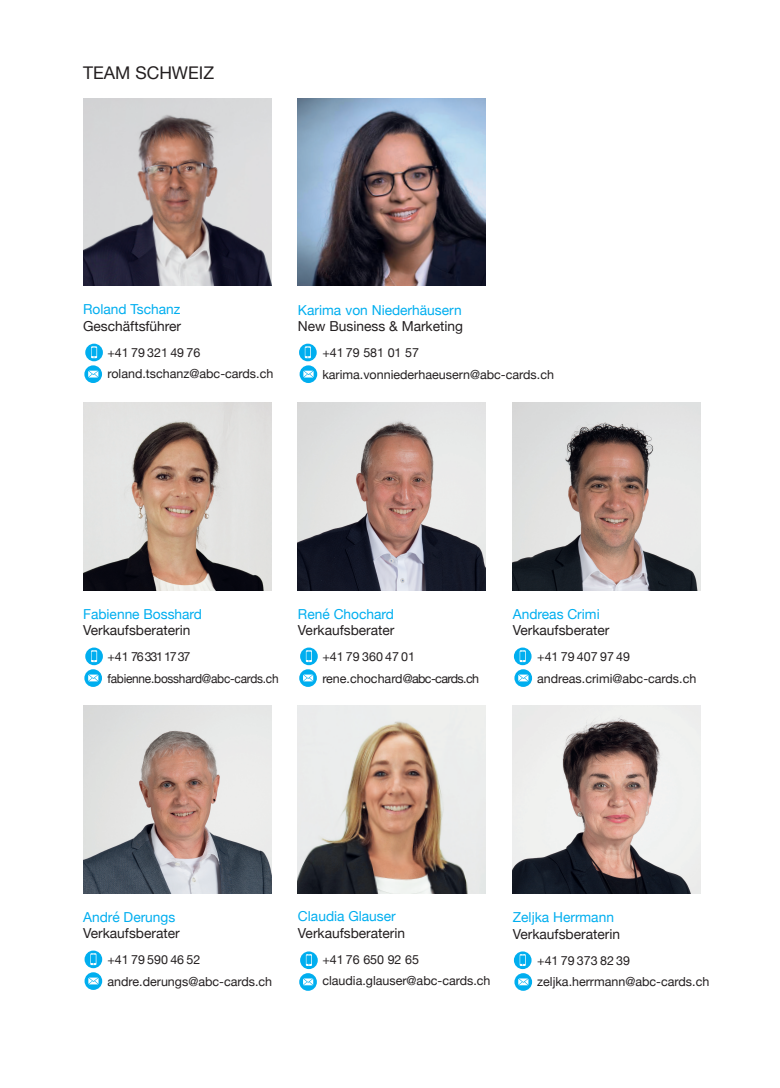
<style>
.page{position:relative;width:780px;height:1088px;background:#fff}
.page>*{position:absolute;margin:0;border:0;box-sizing:border-box;transform-origin:0 0}
.t1{font:17.5px "Helvetica Neue";color:#231f20}
.t2{font:13.75px "Helvetica Neue";color:#231f20}
.t3{font:13.75px "Helvetica Neue";color:#00aeef}
.t4{font:12.5px/21.2px "Helvetica Neue";color:#231f20}
.t5{font:12.5px/21.2px "Helvetica Neue";letter-spacing:-.02em;color:#231f20}
</style>
<div class="page">
<svg style="left:85px;top:344px;width:18px;height:17px"></svg>
<svg style="left:91px;top:346px;width:6px;height:12px"></svg>
<svg style="left:300px;top:647px;width:18px;height:18px"></svg>
<svg style="left:306px;top:650px;width:6px;height:12px"></svg>
<svg style="left:85px;top:647px;width:18px;height:18px"></svg>
<svg style="left:91px;top:650px;width:6px;height:12px"></svg>
<svg style="left:299px;top:344px;width:18px;height:17px"></svg>
<svg style="left:305px;top:346px;width:6px;height:12px"></svg>
<svg style="left:514px;top:647px;width:17px;height:18px"></svg>
<svg style="left:519px;top:650px;width:6px;height:12px"></svg>
<svg style="left:85px;top:950px;width:17px;height:18px"></svg>
<svg style="left:90px;top:953px;width:6px;height:12px"></svg>
<svg style="left:84px;top:365px;width:18px;height:18px"></svg>
<svg style="left:299px;top:669px;width:18px;height:18px"></svg>
<svg style="left:84px;top:669px;width:18px;height:18px"></svg>
<svg style="left:88px;top:371px;width:10px;height:6px"></svg>
<svg style="left:303px;top:674px;width:10px;height:7px"></svg>
<svg style="left:88px;top:674px;width:10px;height:7px"></svg>
<svg style="left:299px;top:365px;width:18px;height:18px"></svg>
<svg style="left:514px;top:669px;width:18px;height:18px"></svg>
<div style="left:85px;top:972px;width:17px;height:18px;background:#00aeef;border-radius:50%"></div>
<svg style="left:303px;top:371px;width:10px;height:6px"></svg>
<svg style="left:518px;top:674px;width:10px;height:7px"></svg>
<svg style="left:88px;top:977px;width:11px;height:7px"></svg>
<svg style="left:300px;top:951px;width:18px;height:18px"></svg>
<svg style="left:306px;top:954px;width:6px;height:12px"></svg>
<div style="left:514px;top:951px;width:17px;height:18px;background:#00aeef;border-radius:50%"></div>
<svg style="left:519px;top:954px;width:6px;height:12px"></svg>
<svg style="left:299px;top:973px;width:18px;height:18px"></svg>
<svg style="left:303px;top:978px;width:10px;height:7px"></svg>
<svg style="left:514px;top:973px;width:18px;height:18px"></svg>
<svg style="left:518px;top:978px;width:10px;height:7px"></svg>
<img style="left:83px;top:98px;width:188px;height:188px">
<img style="left:298px;top:98px;width:188px;height:188px">
<img style="left:513px;top:403px;width:187px;height:188px">
<img style="left:83px;top:706px;width:188px;height:188px">
<img style="left:298px;top:403px;width:188px;height:188px">
<img style="left:83px;top:403px;width:188px;height:188px">
<img style="left:513px;top:706px;width:187px;height:188px">
<img style="left:298px;top:706px;width:188px;height:188px">
<h1 class="t1" style="left:83px;top:61px;width:132px">TEAM SCHWEIZ</h1>
<p class="t3" style="left:83px;top:300px;width:99px">Roland Tschanz</p>
<p class="t2" style="left:83px;top:316px;width:100px">Geschäftsführer</p>
<p class="t4" style="left:107px;top:343px;width:167px">+41 79 321 49 76 roland.tschanz@abc-cards.ch</p>
<p class="t3" style="left:298px;top:300px;width:165px">Karima von Niederhäusern</p>
<p class="t2" style="left:298px;top:316px;width:167px">New Business &amp; Marketing</p>
<p class="t4" style="left:322px;top:343px;width:233px">+41 79 581 01 57 karima.vonniederhaeusern@abc-cards.ch</p>
<p class="t3" style="left:83px;top:604px;width:120px">Fabienne Bosshard</p>
<p class="t2" style="left:83px;top:620px;width:109px">Verkaufsberaterin</p>
<p class="t5" style="left:107px;top:647px;width:173px">+41 76 331 17 37 fabienne.bosshard@abc-cards.ch</p>
<p class="t3" style="left:298px;top:604px;width:98px">René Chochard</p>
<p class="t2" style="left:298px;top:620px;width:98px">Verkaufsberater</p>
<p class="t4" style="left:322px;top:647px;width:158px">+41 79 360 47 01 rene.chochard@abc-cards.ch</p>
<p class="t3" style="left:513px;top:604px;width:88px">Andreas Crimi</p>
<p class="t2" style="left:513px;top:620px;width:98px">Verkaufsberater</p>
<p class="t4" style="left:537px;top:647px;width:161px">+41 79 407 97 49 andreas.crimi@abc-cards.ch</p>
<p class="t3" style="left:83px;top:907px;width:94px">André Derungs</p>
<p class="t2" style="left:83px;top:923px;width:98px">Verkaufsberater</p>
<p class="t4" style="left:107px;top:950px;width:166px">+41 79 590 46 52 andre.derungs@abc-cards.ch</p>
<p class="t3" style="left:298px;top:906px;width:99px">Claudia Glauser</p>
<p class="t2" style="left:298px;top:923px;width:109px">Verkaufsberaterin</p>
<p class="t4" style="left:322px;top:949px;width:170px">+41 76 650 92 65 claudia.glauser@abc-cards.ch</p>
<p class="t3" style="left:513px;top:907px;width:103px">Zeljka Herrmann</p>
<p class="t2" style="left:513px;top:924px;width:109px">Verkaufsberaterin</p>
<p class="t4" style="left:537px;top:951px;width:174px">+41 79 373 82 39 zeljka.herrmann@abc-cards.ch</p>
</div>
